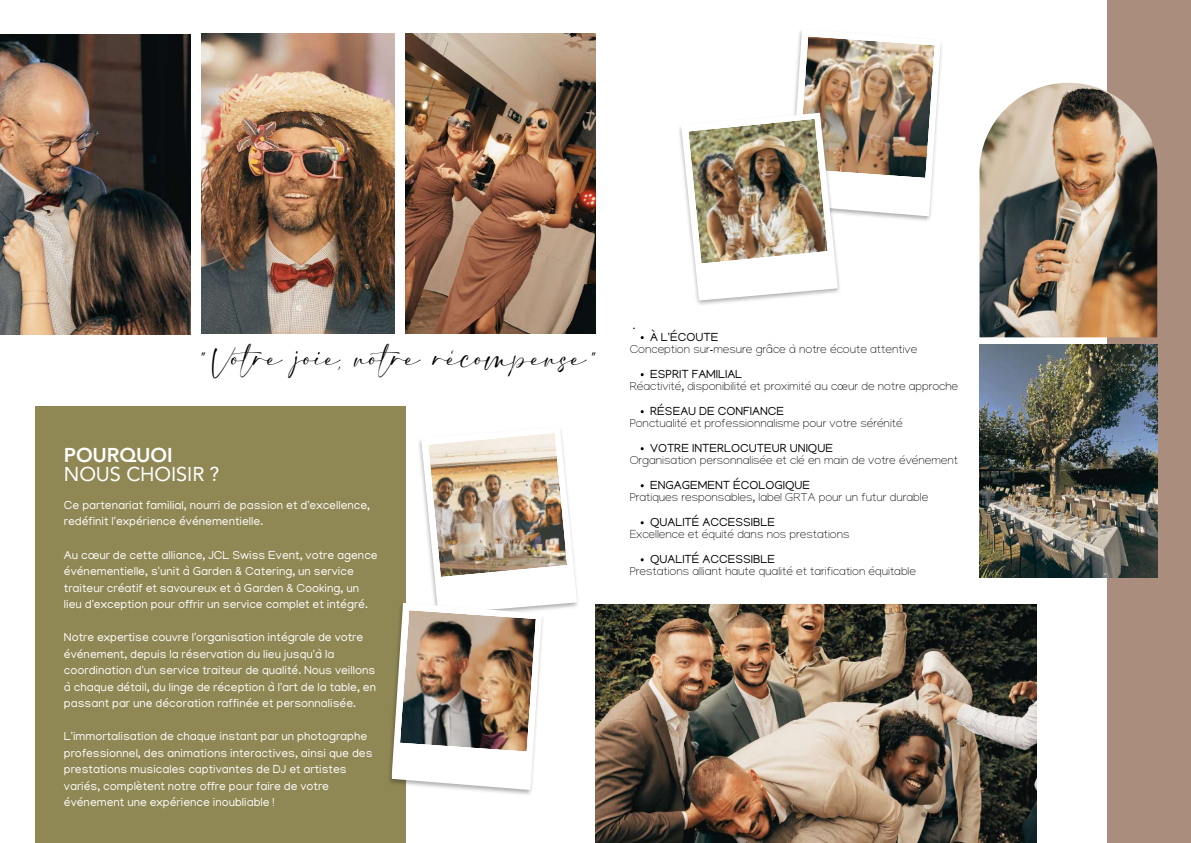
<style>
.page{position:relative;width:1191px;height:843px;background:#fff}
.page>*{position:absolute;margin:0;border:0;box-sizing:border-box;transform-origin:0 0}
.t1{font:20px "Callient";color:#000}
.t2{font:20px "Avenir LT Pro";letter-spacing:-.005em;color:#fff}
.t3{font:800 20px "Avenir LT Pro";letter-spacing:-.005em;color:#fff}
.t4{font:12px/16.5px "Manjari";color:#fff}
.t5{font:100 12px "Manjari";color:#000}
.t6{font:12px "Manjari";color:#000}
</style>
<div class="page">
<div style="left:1106px;top:0;width:84px;height:842px;background:#ab8d7e"></div>
<img style="left:595px;top:604px;width:441px;height:238px">
<img style="left:979px;top:344px;width:178px;height:233px">
<img style="left:979px;top:83px;width:178px;height:254px">
<svg style="left:681px;top:30px;width:259px;height:270px"></svg>
<img style="left:688px;top:119px;width:139px;height:144px">
<img style="left:201px;top:34px;width:193px;height:300px">
<img style="left:405px;top:34px;width:190px;height:300px">
<div style="left:35px;top:406px;width:370px;height:436px;background:#8f8754"></div>
<img style="left:405px;top:406px;width:200px;height:235px">
<img style="left:0;top:34px;width:191px;height:300px">
<img style="left:389px;top:758px;width:143px;height:48px">
<img style="left:391px;top:426px;width:186px;height:363px">
<img style="left:400px;top:610px;width:136px;height:141px">
<h1 class="t1" style="left:202px;top:346px;width:395px">" Votre joie, notre récompense "</h1>
<h1 class="t3" style="left:64px;top:446px;width:110px">POURQUOI</h1>
<h1 class="t2" style="left:64px;top:466px;width:157px">NOUS CHOISIR ?</h1>
<p class="t4" style="left:64px;top:498px;width:308px">Ce partenariat familial, nourri de passion et d'excellence, redéfinit l'expérience événementielle.</p>
<p class="t4" style="left:64px;top:548px;width:315px">Au cœur de cette alliance, JCL Swiss Event, votre agence événementielle, s'unit à Garden &amp; Catering, un service traiteur créatif et savoureux et à Garden &amp; Cooking, un lieu d'exception pour offrir un service complet et intégré.</p>
<p class="t4" style="left:64px;top:630px;width:313px">Notre expertise couvre l'organisation intégrale de votre événement, depuis la réservation du lieu jusqu'à la coordination d'un service traiteur de qualité. Nous veillons à chaque détail, du linge de réception à l'art de la table, en passant par une décoration raffinée et personnalisée.</p>
<p class="t4" style="left:64px;top:729px;width:310px">L'immortalisation de chaque instant par un photographe professionnel, des animations interactives, ainsi que des prestations musicales captivantes de DJ et artistes variés, complètent notre offre pour faire de votre événement une expérience inoubliable !</p>
<p class="t6" style="left:650px;top:332px;width:70px">À L'ÉCOUTE</p>
<p class="t5" style="left:629px;top:344px;width:289px">Conception sur-mesure grâce à notre écoute attentive</p>
<p class="t6" style="left:650px;top:369px;width:94px">ESPRIT FAMILIAL</p>
<p class="t5" style="left:629px;top:381px;width:330px">Réactivité, disponibilité et proximité au cœur de notre approche</p>
<p class="t6" style="left:650px;top:406px;width:135px">RÉSEAU DE CONFIANCE</p>
<p class="t5" style="left:629px;top:418px;width:274px">Ponctualité et professionnalisme pour votre sérénité</p>
<p class="t6" style="left:650px;top:443px;width:184px">VOTRE INTERLOCUTEUR UNIQUE</p>
<p class="t5" style="left:629px;top:455px;width:330px">Organisation personnalisée et clé en main de votre événement</p>
<p class="t6" style="left:650px;top:480px;width:162px">ENGAGEMENT ÉCOLOGIQUE</p>
<p class="t5" style="left:629px;top:492px;width:300px">Pratiques responsables, label GRTA pour un futur durable</p>
<p class="t6" style="left:650px;top:517px;width:126px">QUALITÉ ACCESSIBLE</p>
<p class="t5" style="left:629px;top:529px;width:221px">Excellence et équité dans nos prestations</p>
<p class="t6" style="left:650px;top:554px;width:126px">QUALITÉ ACCESSIBLE</p>
<p class="t5" style="left:629px;top:566px;width:288px">Prestations alliant haute qualité et tarification équitable</p>
</div>
